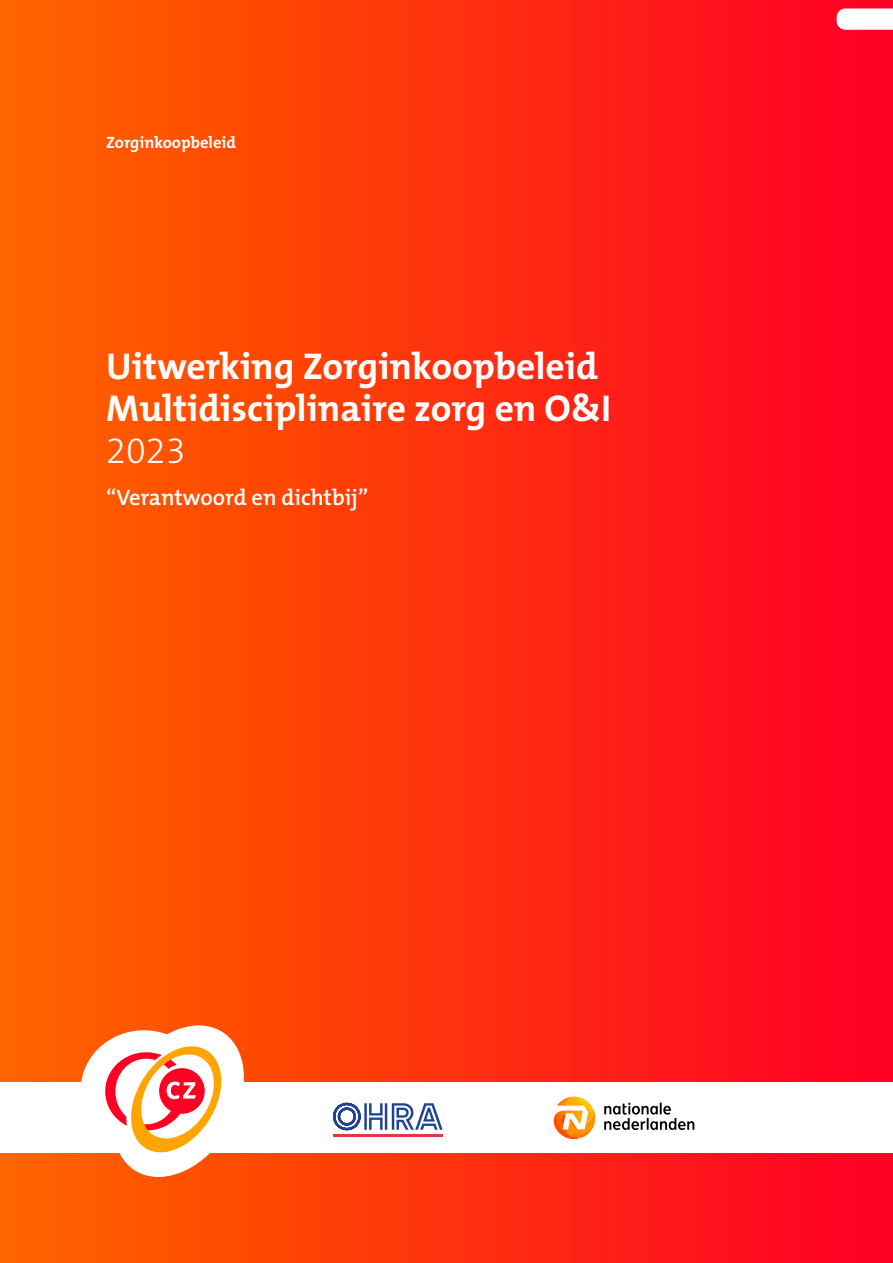
<style>
.page{position:relative;width:893px;height:1263px;background:#fff}
.page>*{position:absolute;margin:0;border:0;box-sizing:border-box;transform-origin:0 0}
.t1{font:700 37.5px/42px "The Mix Os F";color:#fff}
.t2{font:300 36px "The Mix Os F";color:#fff}
.t3{font:600 22.5px "The Mix Os F";color:#fff}
.t4{font:700 16.5px "The Mix Os F";color:#fff}
</style>
<div class="page">
<div style="left:0;top:0;width:893px;height:1263px;background:linear-gradient(to right,#f60,#ff0024)"></div>
<div style="left:0;top:1082px;width:893px;height:71px;background:#fff"></div>
<svg style="left:81px;top:1025px;width:163px;height:152px"></svg>
<svg style="left:552px;top:1096px;width:44px;height:44px"></svg>
<svg style="left:554px;top:1097px;width:41px;height:43px"></svg>
<svg style="left:604px;top:1102px;width:90px;height:28px"></svg>
<svg style="left:333px;top:1103px;width:110px;height:27px"></svg>
<hr style="left:333px;top:1134px;width:110px;height:3px;background:#e7343d">
<svg style="left:837px;top:9px;width:56px;height:21px"></svg>
<p class="t4" style="left:106px;top:132px;width:131px">Zorginkoopbeleid</p>
<p class="t1" style="left:106px;top:346px;width:506px">Uitwerking Zorginkoopbeleid<br>Multidisciplinaire zorg en O&amp;I</p>
<p class="t2" style="left:106px;top:428px;width:81px">2023</p>
<p class="t3" style="left:106px;top:483px;width:263px">“Verantwoord en dichtbij”</p>
</div>
